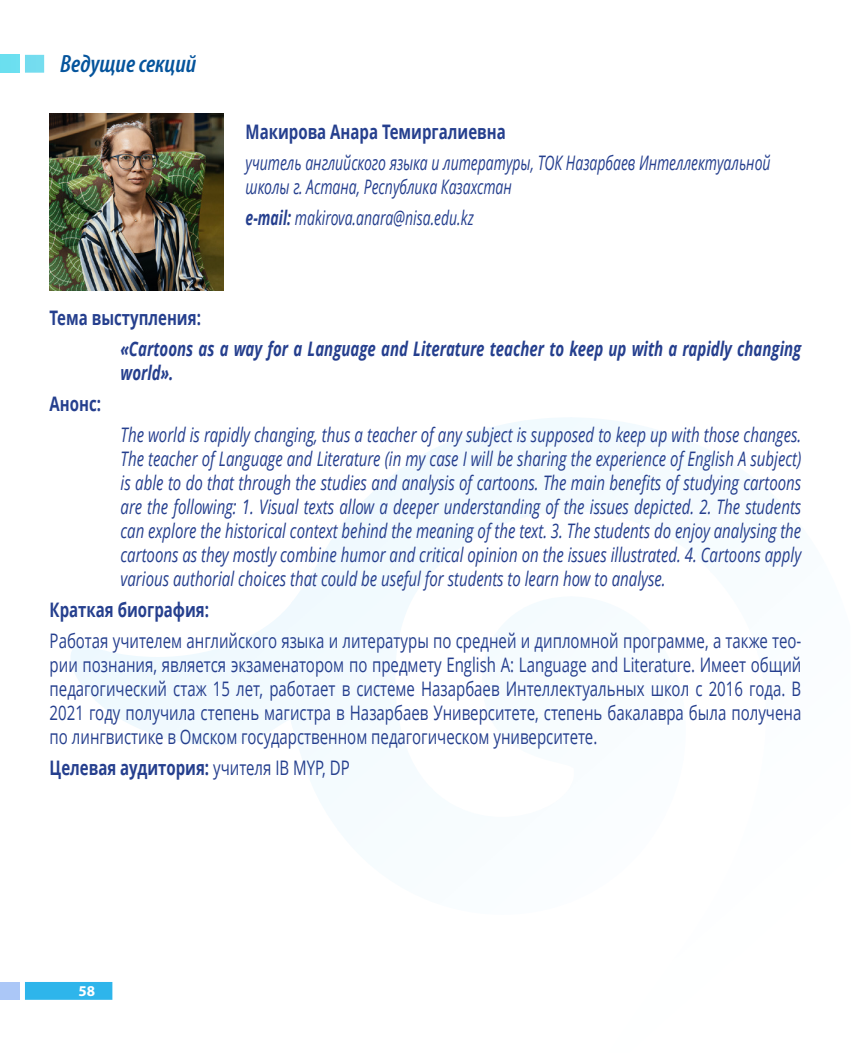
<style>
.page{position:relative;width:851px;height:1053px;background:#fff}
.page>*{position:absolute;margin:0;border:0;box-sizing:border-box;transform-origin:0 0}
.дата{font:italic 600 condensed 25px "Myriad Pro";color:#05549c}
.основа{font:italic 20px/24px "Open Sans";color:#253f8e;text-align:justify;scale:.75 1}
.основа-2{font:20px/24px "Open Sans";color:#253f8e;text-align:justify;scale:.75 1}
.должность{font:italic 20px/24px "Open Sans";color:#253f8e;scale:.7 1}
.основа-3{font:italic 700 20px/24px "Open Sans";color:#253f8e;scale:.75 1}
.основа-4{font:700 20px "Open Sans";color:#253f8e;scale:.75 1}
.ФИО{font:700 20px "Open Sans";color:#253f8e;scale:.75 1}
.t1{font:700 15px "Myriad Pro";color:#fff}
.s1{font-weight:700}
.s2{font-weight:400}
</style>
<div class="page">
<svg style="left:25px;top:982px;width:87px;height:17px"></svg>
<div style="left:0;top:981px;width:19px;height:18px;background:#abc7f7"></div>
<img style="left:50px;top:113px;width:174px;height:177px">
<p class="дата" style="left:60px;top:51px;width:138px">Ведущие секций</p>
<p class="ФИО" style="left:245px;top:117px;width:348px">Макирова Анара Темиргалиевна</p>
<p class="должность" style="left:245px;top:150px;width:751px">учитель английского языка и литературы, ТОК Назарбаев Интеллектуальной школы г. Астана, Республика Казахстан</p>
<p class="должность" style="left:245px;top:205px;width:327px"><span class="s1">e-mail:</span> makirova.anara@nisa.edu.kz</p>
<p class="основа-4" style="left:50px;top:303px;width:203px">Тема выступления:</p>
<p class="основа-3" style="left:120px;top:336px;width:909px">«Cartoons as a way for a Language and Literature teacher to keep up with a rapidly changing world».</p>
<p class="основа-4" style="left:50px;top:389px;width:70px">Анонс:</p>
<p class="основа" style="left:120px;top:422px;width:909px">The world is rapidly changing, thus a teacher of any subject is supposed to keep up with those changes.<br>The teacher of Language and Literature (in my case I will be sharing the experience of English A subject) is able to do that through the studies and analysis of cartoons. The main benefits of studying cartoons are the following: 1. Visual texts allow a deeper understanding of the issues depicted. 2. The students can explore the historical context behind the meaning of the text. 3. The students do enjoy analysing the cartoons as they mostly combine humor and critical opinion on the issues illustrated. 4. Cartoons apply various authorial choices that could be useful for students to learn how to analyse.</p>
<p class="основа-4" style="left:50px;top:595px;width:214px">Краткая биография:</p>
<p class="основа-2" style="left:50px;top:628px;width:1003px">Работая учителем английского языка и литературы по средней и дипломной программе, а также тео&shy;рии познания, является экзаменатором по предмету English A: Language and Literature. Имеет общий педагогический стаж 15 лет, работает в системе Назарбаев Интеллектуальных школ с 2016 года. В 2021 году получила степень магистра в Назарбаев Университете, степень бакалавра была получена по лингвистике в Омском государственном педагогическом университете.</p>
<p class="основа-4" style="left:50px;top:754px;width:402px">Целевая аудитория: <span class="s2">учителя IB MYP, DP</span></p>
<p class="t1" style="left:78px;top:981px;width:18px">58</p>
</div>
